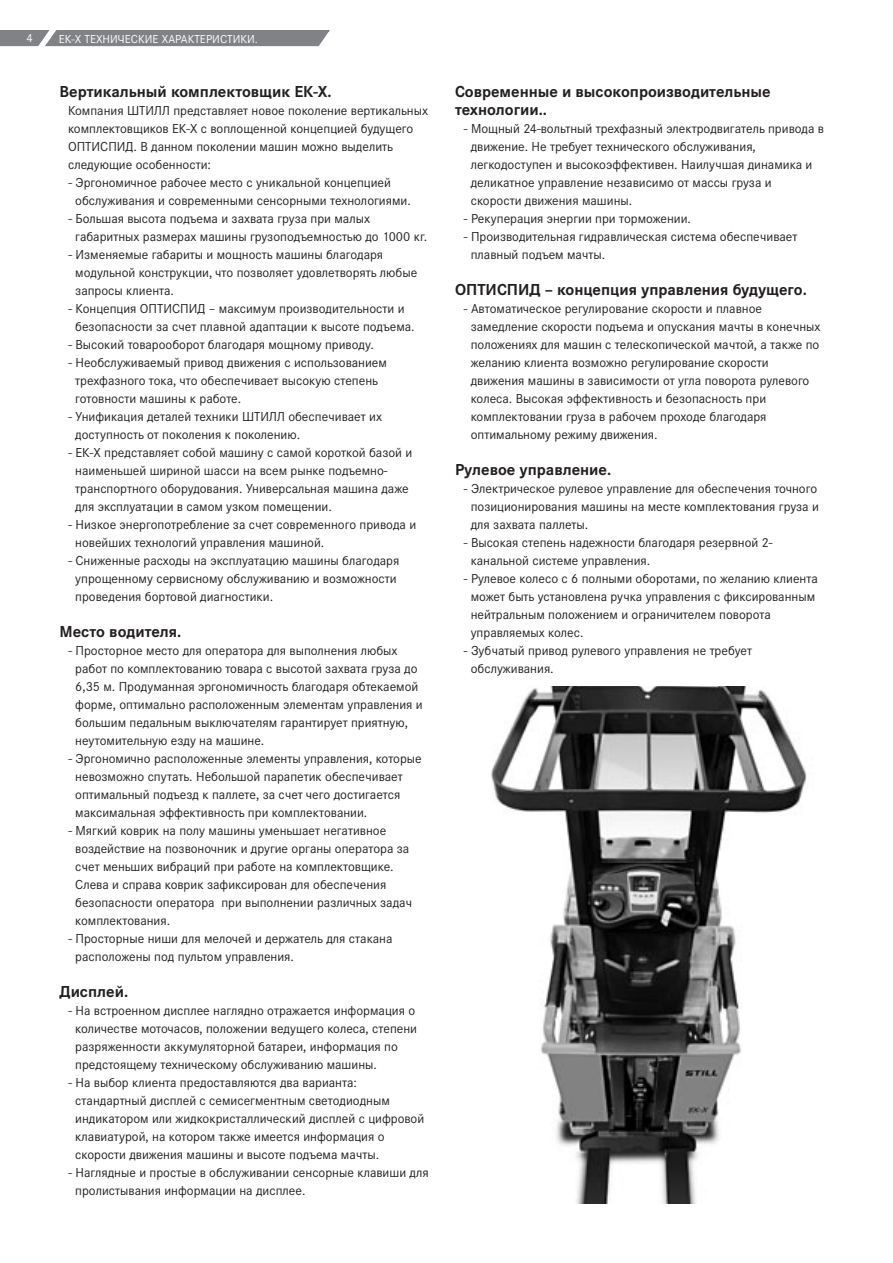
<style>
.page{position:relative;width:893px;height:1263px;background:#fff}
.page>*{position:absolute;margin:0;border:0;box-sizing:border-box;transform-origin:0 0}
.copytdheadcy{font:700 16.5px/18px "Corporate STCY";color:#231f20}
.copytdeinrueckcy{font:13.5px/18px "Corporate STCY";color:#231f20}
.copytdcy{font:13.5px "Corporate STCY";color:#231f20}
.rubriknegcy{font:12px "Corporate STCY";color:#fff}
.t1{font:12px "Corporate S";color:#fff}
</style>
<div class="page">
<svg style="left:0;top:30px;width:330px;height:17px;background:#8a8c8f"></svg>
<img style="left:491px;top:686px;width:316px;height:517px">
<p class="t1" style="left:26px;top:31px;width:8px">4</p>
<p class="rubriknegcy" style="left:59px;top:32px;width:201px">ЕК-Х ТЕХНИЧЕСКИЕ ХАРАКТЕРИСТИКИ.</p>
<p class="copytdheadcy" style="left:60px;top:82px;width:274px">Вертикальный комплектовщик ЕК-Х.</p>
<p class="copytdcy" style="left:68px;top:103px;width:361px">Компания ШТИЛЛ представляет новое поколение вертикальных</p>
<p class="copytdcy" style="left:68px;top:121px;width:347px">комплектовщиков ЕК-Х с воплощенной концепцией будущего</p>
<p class="copytdcy" style="left:68px;top:139px;width:326px">ОПТИСПИД. В данном поколении машин можно выделить</p>
<p class="copytdcy" style="left:68px;top:157px;width:144px">следующие особенности:</p>
<p class="copytdeinrueckcy" style="left:75px;top:173px;width:337px;text-indent:-7px">- Эргономичное рабочее место с уникальной концепцией обслуживания и современными сенсорными технологиями.</p>
<p class="copytdeinrueckcy" style="left:75px;top:209px;width:354px;text-indent:-7px">- Большая высота подъема и захвата груза при малых габаритных размерах машины грузоподъемностью до 1000 кг.</p>
<p class="copytdeinrueckcy" style="left:75px;top:245px;width:343px;text-indent:-7px">- Изменяемые габариты и мощность машины благодаря модульной конструкции, что позволяет удовлетворять любые запросы клиента.</p>
<p class="copytdeinrueckcy" style="left:75px;top:299px;width:341px;text-indent:-7px">- Концепция ОПТИСПИД – максимум производительности и безопасности за счет плавной адаптации к высоте подъема.</p>
<p class="copytdeinrueckcy" style="left:68px;top:335px;width:307px">- Высокий товарооборот благодаря мощному приводу.</p>
<p class="copytdeinrueckcy" style="left:75px;top:353px;width:313px;text-indent:-7px">- Необслуживаемый привод движения с использованием трехфазного тока, что обеспечивает высокую степень готовности машины к работе.</p>
<p class="copytdeinrueckcy" style="left:75px;top:407px;width:308px;text-indent:-7px">- Унификация деталей техники ШТИЛЛ обеспечивает их доступность от поколения к поколению.</p>
<p class="copytdeinrueckcy" style="left:75px;top:443px;width:339px;text-indent:-7px">- ЕК-Х представляет собой машину с самой короткой базой и наименьшей шириной шасси на всем рынке подъемно&shy;транспортного оборудования. Универсальная машина даже для эксплуатации в самом узком помещении.</p>
<p class="copytdeinrueckcy" style="left:75px;top:515px;width:342px;text-indent:-7px">- Низкое энергопотребление за счет современного привода и новейших технологий управления машиной.</p>
<p class="copytdeinrueckcy" style="left:75px;top:551px;width:326px;text-indent:-7px">- Сниженные расходы на эксплуатацию машины благодаря упрощенному сервисному обслуживанию и возможности проведения бортовой диагностики.</p>
<p class="copytdheadcy" style="left:60px;top:622px;width:123px">Место водителя.</p>
<p class="copytdeinrueckcy" style="left:75px;top:641px;width:349px;text-indent:-7px">- Просторное место для оператора для выполнения любых работ по комплектованию товара с высотой захвата груза до 6,35 м. Продуманная эргономичность благодаря обтекаемой форме, оптимально расположенным элементам управления и большим педальным выключателям гарантирует приятную, неутомительную езду на машине.</p>
<p class="copytdeinrueckcy" style="left:75px;top:749px;width:348px;text-indent:-7px">- Эргономично расположенные элементы управления, которые невозможно спутать. Небольшой парапетик обеспечивает оптимальный подъезд к паллете, за счет чего достигается максимальная эффективность при комплектовании.</p>
<p class="copytdeinrueckcy" style="left:75px;top:821px;width:339px;text-indent:-7px">- Мягкий коврик на полу машины уменьшает негативное воздействие на позвоночник и другие органы оператора за счет меньших вибраций при работе на комплектовщике.<br>Слева и справа коврик зафиксирован для обеспечения безопасности оператора при выполнении различных задач комплектования.</p>
<p class="copytdeinrueckcy" style="left:75px;top:929px;width:319px;text-indent:-7px">- Просторные ниши для мелочей и держатель для стакана расположены под пультом управления.</p>
<p class="copytdheadcy" style="left:60px;top:982px;width:70px">Дисплей.</p>
<p class="copytdeinrueckcy" style="left:75px;top:1001px;width:343px;text-indent:-7px">- На встроенном дисплее наглядно отражается информация о количестве моточасов, положении ведущего колеса, степени разряженности аккумуляторной батареи, информация по предстоящему техническому обслуживанию машины.</p>
<p class="copytdeinrueckcy" style="left:75px;top:1073px;width:351px;text-indent:-7px">- На выбор клиента предоставляются два варианта: стандартный дисплей с семисегментным светодиодным индикатором или жидкокристаллический дисплей с цифровой клавиатурой, на котором также имеется информация о скорости движения машины и высоте подъема мачты.</p>
<p class="copytdeinrueckcy" style="left:75px;top:1163px;width:355px;text-indent:-7px">- Наглядные и простые в обслуживании сенсорные клавиши для пролистывания информации на дисплее.</p>
<p class="copytdheadcy" style="left:455px;top:82px;width:317px">Современные и высокопроизводительные технологии..</p>
<p class="copytdeinrueckcy" style="left:471px;top:119px;width:355px;text-indent:-7px">- Мощный 24-вольтный трехфазный электродвигатель привода в движение. Не требует технического обслуживания, легкодоступен и высокоэффективен. Наилучшая динамика и деликатное управление независимо от массы груза и скорости движения машины.</p>
<p class="copytdeinrueckcy" style="left:464px;top:209px;width:229px">- Рекуперация энергии при торможении.</p>
<p class="copytdeinrueckcy" style="left:471px;top:227px;width:328px;text-indent:-7px">- Производительная гидравлическая система обеспечивает плавный подъем мачты.</p>
<p class="copytdheadcy" style="left:455px;top:280px;width:353px">ОПТИСПИД – концепция управления будущего.</p>
<p class="copytdeinrueckcy" style="left:471px;top:299px;width:351px;text-indent:-7px">- Автоматическое регулирование скорости и плавное замедление скорости подъема и опускания мачты в конечных положениях для машин с телескопической мачтой, а также по желанию клиента возможно регулирование скорости движения машины в зависимости от угла поворота рулевого колеса. Высокая эффективность и безопасность при комплектовании груза в рабочем проходе благодаря оптимальному режиму движения.</p>
<p class="copytdheadcy" style="left:455px;top:460px;width:158px">Рулевое управление.</p>
<p class="copytdeinrueckcy" style="left:471px;top:479px;width:350px;text-indent:-7px">- Электрическое рулевое управление для обеспечения точного позиционирования машины на месте комплектования груза и для захвата паллеты.</p>
<p class="copytdeinrueckcy" style="left:471px;top:533px;width:303px;text-indent:-7px">- Высокая степень надежности благодаря резервной 2- канальной системе управления.</p>
<p class="copytdeinrueckcy" style="left:471px;top:569px;width:349px;text-indent:-7px">- Рулевое колесо с 6 полными оборотами, по желанию клиента может быть установлена ручка управления с фиксированным нейтральным положением и ограничителем поворота управляемых колес.</p>
<p class="copytdeinrueckcy" style="left:471px;top:641px;width:283px;text-indent:-7px">- Зубчатый привод рулевого управления не требует обслуживания.</p>
</div>
